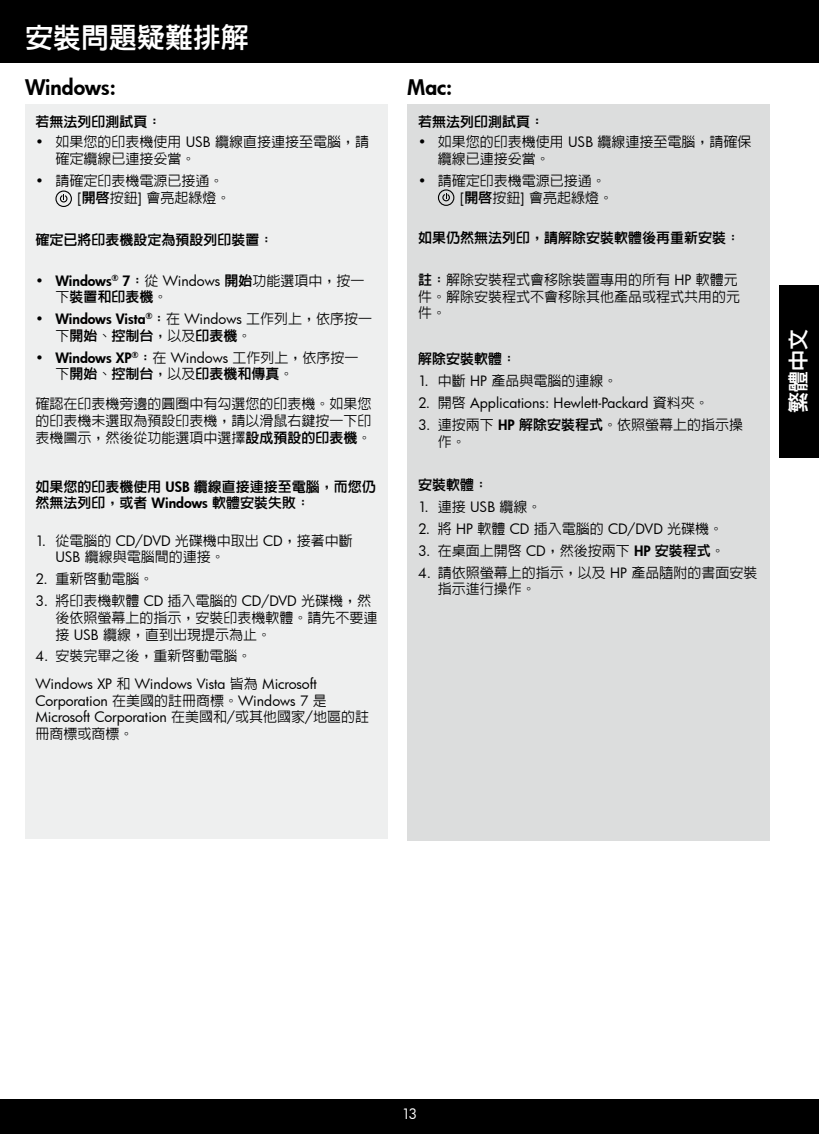
<style>
.page{position:relative;width:819px;height:1134px;background:#fff}
.page>*{position:absolute;margin:0;border:0;box-sizing:border-box;transform-origin:0 0}
.t1{font:28px "Lin Gothic Extra";color:#fff}
.t2{font:21px "Futura Hv";color:#000}
.t3{font:21px "Lin Gothic Extra";color:#fff}
.t4{font:500 14px/16.8px "Lin Gothic";color:#000}
.t5{font:14px/16.8px "Futura Bk";letter-spacing:-.005em;color:#000}
.t6{font:14px/16.8px "Lin Gothic Extra";color:#000}
.t7{font:14px "Futura Hv";color:#000}
.t8{font:14px "Futura Bk";color:#fff}
.s1{font-family:"Futura Bk";font-weight:400}
.s2{font-family:"Lin Gothic Extra";font-weight:400}
.s3{font-family:"Futura Hv";font-weight:400}
.s4{font-family:"Lin Gothic";font-weight:500}
.s5{font-family:"Futura Bk"}
.s6{font-family:"Lin Gothic Extra"}
.s7{font-family:"Futura Hv"}
</style>
<div class="page">
<div style="left:0;top:0;width:819px;height:62px;background:#000"></div>
<div style="left:0;top:1099px;width:819px;height:35px;background:#000"></div>
<div style="left:408px;top:105px;width:362px;height:736px;background:#dcdddd"></div>
<div style="left:25px;top:105px;width:362px;height:734px;background:#eeefef"></div>
<div style="left:55px;top:191px;width:17px;height:16px;border:1px solid #000;border-radius:50%"></div>
<svg style="left:59px;top:194px;width:9px;height:9px"></svg>
<div style="left:438px;top:189px;width:16px;height:17px;border:1px solid #000;border-radius:50%"></div>
<svg style="left:442px;top:193px;width:8px;height:9px"></svg>
<div style="left:779px;top:285px;width:40px;height:173px;background:#000"></div>
<h1 class="t1" style="left:25px;top:23px;width:225px">安裝問題疑難排解</h1>
<h2 class="t2" style="left:25px;top:73px;width:92px">Windows:</h2>
<h2 class="t2" style="left:408px;top:73px;width:46px">Mac:</h2>
<p class="t6" style="left:36px;top:113px;width:127px">若無法列印測試頁︰</p>
<p class="t4" style="left:55px;top:134px;width:315px;text-indent:-20px"><span class="s1">•</span> 如果您的印表機使用 <span class="s1">USB</span> 纜線直接連接至電腦，請確定纜線已連接妥當。</p>
<p class="t4" style="left:77px;top:172px;width:155px;text-indent:-42px"><span class="s1">•</span> 請確定印表機電源已接通。<span class="s1">[</span><span class="s2">開啟</span>按鈕<span class="s1">]</span> 會亮起綠燈。</p>
<p class="t6" style="left:418px;top:113px;width:127px">若無法列印測試頁︰</p>
<p class="t4" style="left:438px;top:134px;width:315px;text-indent:-20px"><span class="s1">•</span> 如果您的印表機使用 <span class="s1">USB</span> 纜線連接至電腦，請確保纜線已連接妥當。</p>
<p class="t4" style="left:460px;top:172px;width:155px;text-indent:-42px"><span class="s1">•</span> 請確定印表機電源已接通。<span class="s1">[</span><span class="s2">開啟</span>按鈕<span class="s1">]</span> 會亮起綠燈。</p>
<p class="t6" style="left:36px;top:231px;width:239px">確定已將印表機設定為預設列印裝置：</p>
<p class="t4" style="left:36px;top:272px;width:331px"><span class="s1">•</span> <span class="s3">Windows</span><sup>®</sup> <span class="s3">7</span><span class="s2">：</span>從 <span class="s1">Windows</span> <span class="s2">開始</span>功能選項中，按一</p>
<p class="t6" style="left:55px;top:289px;width:113px"><span class="s4">下</span>裝置和印表機<span class="s4">。</span></p>
<p class="t7" style="left:36px;top:309px;width:338px"><span class="s5">•</span> Windows Vista<sup>®</sup><span class="s6">：</span><span class="s4">在</span> <span class="s5">Windows</span> <span class="s4">工作列上，依序按一</span></p>
<p class="t6" style="left:55px;top:327px;width:197px"><span class="s4">下</span>開始<span class="s4">、</span>控制台<span class="s4">，以及</span>印表機<span class="s4">。</span></p>
<p class="t4" style="left:36px;top:349px;width:325px"><span class="s1">•</span> <span class="s3">Windows XP</span><sup>®</sup><span class="s2">：</span>在 <span class="s1">Windows</span> 工作列上，依序按一</p>
<p class="t6" style="left:55px;top:366px;width:239px"><span class="s4">下</span>開始<span class="s4">、</span>控制台<span class="s4">，以及</span>印表機和傳真<span class="s4">。</span></p>
<p class="t4" style="left:36px;top:396px;width:337px;text-align:justify">確認在印表機旁邊的圓圈中有勾選您的印表機。如果您的印表機未選取為預設印表機，請以滑鼠右鍵按一下印表機圖示，然後從功能選項中選擇<span class="s2">設成預設的印表機</span>。</p>
<p class="t6" style="left:36px;top:478px;width:342px">如果您的印表機使用 <span class="s7">USB</span> 纜線直接連接至電腦，而您仍然無法列印，或者 <span class="s7">Windows</span> 軟體安裝失敗：</p>
<p class="t4" style="left:55px;top:532px;width:299px;text-indent:-20px"><span class="s1">1.</span> 從電腦的 <span class="s1">CD/DVD</span> 光碟機中取出 <span class="s1">CD</span>，接著中斷<br><span class="s1">USB</span> 纜線與電腦間的連接。</p>
<p class="t4" style="left:36px;top:570px;width:119px"><span class="s1">2.</span> 重新啟動電腦。</p>
<p class="t4" style="left:55px;top:592px;width:323px;text-indent:-20px"><span class="s1">3.</span> 將印表機軟體 <span class="s1">CD</span> 插入電腦的 <span class="s1">CD/DVD</span> 光碟機，然後依照螢幕上的指示，安裝印表機軟體。請先不要連接 <span class="s1">USB</span> 纜線，直到出現提示為止。</p>
<p class="t4" style="left:36px;top:648px;width:217px"><span class="s1">4.</span> 安裝完畢之後，重新啟動電腦。</p>
<p class="t5" style="left:36px;top:675px;width:335px">Windows XP <span class="s4">和</span> Windows Vista <span class="s4">皆為</span> Microsoft<br>Corporation <span class="s4">在美國的註冊商標。</span>Windows 7 <span class="s4">是<br></span>Microsoft Corporation <span class="s4">在美國和</span>/<span class="s4">或其他國家</span>/<span class="s4">地區的註</span></p>
<p class="t4" style="left:36px;top:726px;width:99px">冊商標或商標。</p>
<p class="t6" style="left:418px;top:229px;width:323px">如果仍然無法列印，請解除安裝軟體後再重新安裝：</p>
<p class="t4" style="left:418px;top:271px;width:323px"><span class="s2">註：</span>解除安裝程式會移除裝置專用的所有 <span class="s1">HP</span> 軟體元件。解除安裝程式不會移除其他產品或程式共用的元件。</p>
<p class="t6" style="left:418px;top:350px;width:99px">解除安裝軟體：</p>
<p class="t4" style="left:418px;top:373px;width:201px"><span class="s1">1.</span> 中斷 <span class="s1">HP</span> 產品與電腦的連線。</p>
<p class="t5" style="left:418px;top:394px;width:292px">2. <span class="s4">開啟</span> Applications: Hewlett-Packard <span class="s4">資料夾。</span></p>
<p class="t4" style="left:438px;top:416px;width:307px;text-indent:-20px"><span class="s1">3.</span> 連按兩下 <span class="s3">HP</span> <span class="s2">解除安裝程式</span>。依照螢幕上的指示操作。</p>
<p class="t6" style="left:418px;top:476px;width:71px">安裝軟體：</p>
<p class="t5" style="left:418px;top:499px;width:125px">1. <span class="s4">連接</span> USB <span class="s4">纜線。</span></p>
<p class="t5" style="left:418px;top:520px;width:307px">2. <span class="s4">將</span> HP <span class="s4">軟體</span> CD <span class="s4">插入電腦的</span> CD/DVD <span class="s4">光碟機。</span></p>
<p class="t4" style="left:418px;top:542px;width:308px"><span class="s1">3.</span> 在桌面上開啟 <span class="s1">CD</span>，然後按兩下 <span class="s3">HP</span> <span class="s2">安裝程式</span>。</p>
<p class="t4" style="left:438px;top:564px;width:321px;text-indent:-20px"><span class="s1">4.</span> 請依照螢幕上的指示，以及 <span class="s1">HP</span> 產品隨附的書面安裝指示進行操作。</p>
<h2 class="t3" style="left:787px;top:413px;width:85px;rotate:-90deg">繁體中文</h2>
<p class="t8" style="left:402px;top:1104px;width:17px">13</p>
</div>
